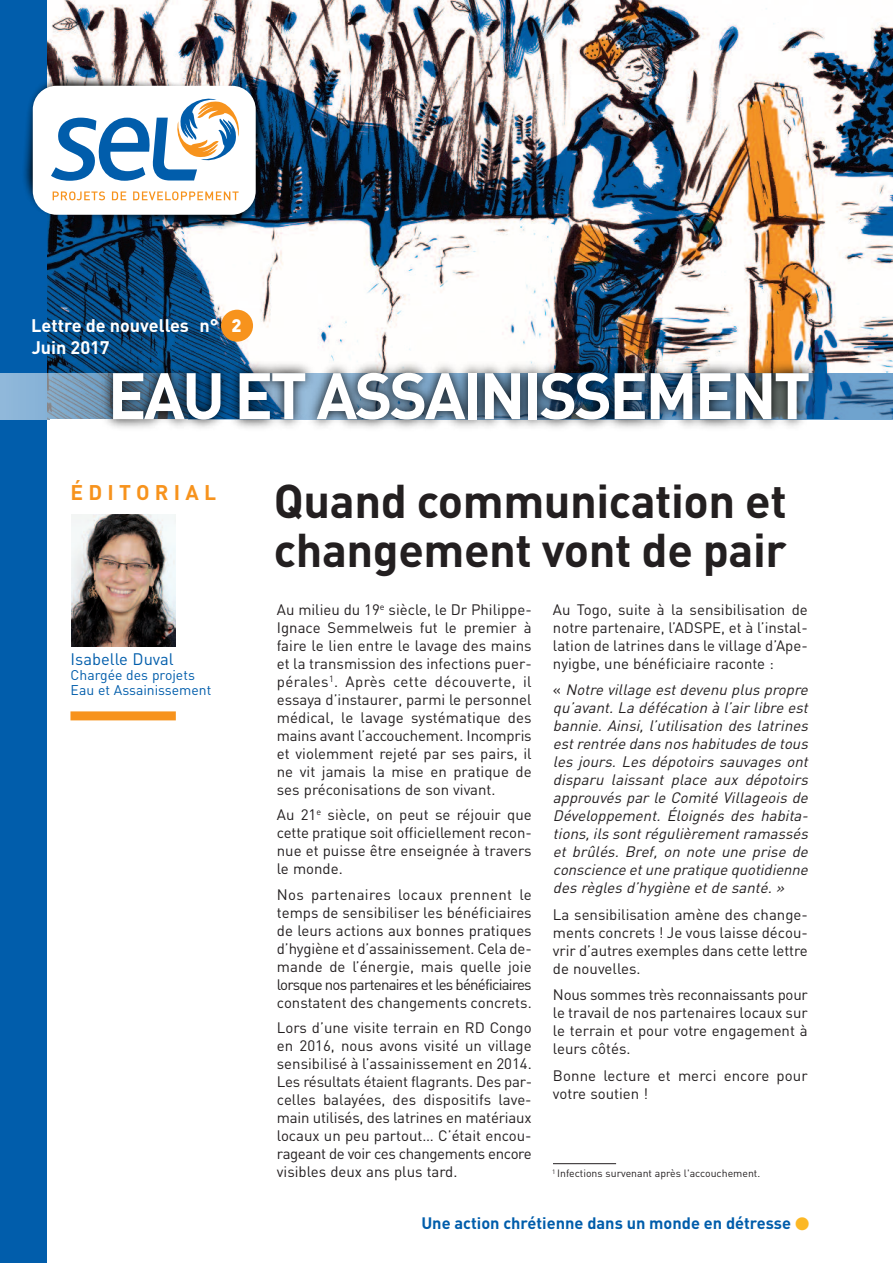
<style>
.page{position:relative;width:893px;height:1263px;background:#fff}
.page>*{position:absolute;margin:0;border:0;box-sizing:border-box;transform-origin:0 0}
.t1{font:700 64.65px "DIN";letter-spacing:-.045em;color:#fff}
.t2{font:700 46.8px/48.3px "DIN";letter-spacing:-.01em;color:#231f20}
.t3{font:700 21px "DIN";letter-spacing:.25em;color:#f7931d}
.t4{font:700 18px "DIN";color:#fff}
.t5{font:16.5px "DIN";color:#015dab}
.t6{font:700 16.35px "DIN";color:#015dab}
.t7{font:15px/18px "DIN";color:#231f20;text-align:justify}
.t8{font:italic 15px/18px "DIN";color:#231f20;text-align:justify}
.t9{font:13.95px/15px "DIN";color:#015dab}
.t10{font:10.5px "DIN";color:#231f20}
.s1{font-weight:900}
.s2{font-style:normal}
.s3{color:#fcb825}
</style>
<div class="page">
<img style="left:47px;top:0;width:846px;height:373px">
<div style="left:0;top:0;width:47px;height:1263px;background:#015dab"></div>
<img style="left:24px;top:65px;width:251px;height:175px">
<div style="left:33px;top:86px;width:223px;height:129px;background:#fff;border-radius:24px"></div>
<svg style="left:51px;top:98px;width:188px;height:83px"></svg>
<svg style="left:53px;top:191px;width:52px;height:9px"></svg>
<svg style="left:112px;top:191px;width:14px;height:9px"></svg>
<svg style="left:133px;top:191px;width:106px;height:9px"></svg>
<img style="left:71px;top:514px;width:104px;height:133px">
<div style="left:70px;top:711px;width:106px;height:9px;background:#f7931d"></div>
<svg style="left:0;top:373px;width:86px;height:46px;background:#86abca"></svg>
<div style="left:221px;top:310px;width:32px;height:32px;background:#f7931d;border-radius:50%"></div>
<img style="left:86px;top:348px;width:807px;height:80px">
<hr style="left:553px;top:1163px;width:63px;height:1px;background:#231f20">
<p class="t4" style="left:31px;top:315px;width:212px">Lettre de nouvelles n° <span class="s1">2</span></p>
<p class="t4" style="left:32px;top:337px;width:80px">Juin 2017</p>
<h1 class="t1" style="left:108px;top:359px;width:704px">EAU ET ASSAINISSEMENT</h1>
<h3 class="t3" style="left:70px;top:480px;width:147px">ÉDITORIAL</h3>
<p class="t5" style="left:71px;top:650px;width:105px">Isabelle Duval</p>
<p class="t9" style="left:71px;top:668px;width:142px">Chargée des projets<br>Eau et Assainissement</p>
<h2 class="t2" style="left:274px;top:478px;width:514px">Quand communication et changement vont de pair</h2>
<p class="t7" style="left:277px;top:601px;width:256px">Au milieu du 19<sup>e</sup> siècle, le Dr Philippe-Ignace Semmelweis fut le premier à faire le lien entre le lavage des mains et la transmission des infections puer&shy;pérales<sup>1</sup>. Après cette découverte, il essaya d’instaurer, parmi le personnel médical, le lavage systématique des mains avant l’accouchement. Incompris et violemment rejeté par ses pairs, il ne vit jamais la mise en pratique de ses préconisations de son vivant.</p>
<p class="t7" style="left:277px;top:806px;width:256px">Au 21<sup>e</sup> siècle, on peut se réjouir que cette pratique soit officiellement recon&shy;nue et puisse être enseignée à travers le monde.</p>
<p class="t7" style="left:277px;top:886px;width:256px">Nos partenaires locaux prennent le temps de sensibiliser les bénéficiaires de leurs actions aux bonnes pratiques d’hygiène et d’assainissement. Cela de&shy;mande de l’énergie, mais quelle joie lorsque nos partenaires et les bénéficiaires constatent des changements concrets.</p>
<p class="t7" style="left:277px;top:1019px;width:257px">Lors d’une visite terrain en RD Congo en 2016, nous avons visité un village sensibilisé à l’assainissement en 2014.<br>Les résultats étaient flagrants. Des par&shy;celles balayées, des dispositifs lave&shy;main utilisés, des latrines en matériaux locaux un peu partout… C’était encou&shy;rageant de voir ces changements encore visibles deux ans plus tard.</p>
<p class="t7" style="left:553px;top:601px;width:256px">Au Togo, suite à la sensibilisation de notre partenaire, l’ADSPE, et à l’instal&shy;lation de latrines dans le village d’Ape&shy;nyigbe, une bénéficiaire raconte :</p>
<p class="t8" style="left:553px;top:681px;width:259px"><span class="s2">«</span> Notre village est devenu plus propre qu’avant. La défécation à l’air libre est bannie. Ainsi, l’utilisation des latrines est rentrée dans nos habitudes de tous les jours. Les dépotoirs sauvages ont disparu laissant place aux dépotoirs approuvés par le Comité Villageois de Développement. Éloignés des habita&shy;tions, ils sont régulièrement ramassés et brûlés. Bref, on note une prise de conscience et une pratique quotidienne des règles d’hygiène et de santé. »</p>
<p class="t7" style="left:553px;top:906px;width:256px">La sensibilisation amène des change&shy;ments concrets ! Je vous laisse décou&shy;vrir d’autres exemples dans cette lettre de nouvelles.</p>
<p class="t7" style="left:553px;top:986px;width:256px">Nous sommes très reconnaissants pour le travail de nos partenaires locaux sur le terrain et pour votre engagement à leurs côtés.</p>
<p class="t7" style="left:553px;top:1067px;width:256px">Bonne lecture et merci encore pour votre soutien !</p>
<p class="t10" style="left:552px;top:1167px;width:210px"><sup>1</sup> Infections survenant après l'accouchement.</p>
<p class="t6" style="left:421px;top:1214px;width:390px">Une action chrétienne dans un monde en détresse <span class="s3">●</span></p>
</div>
